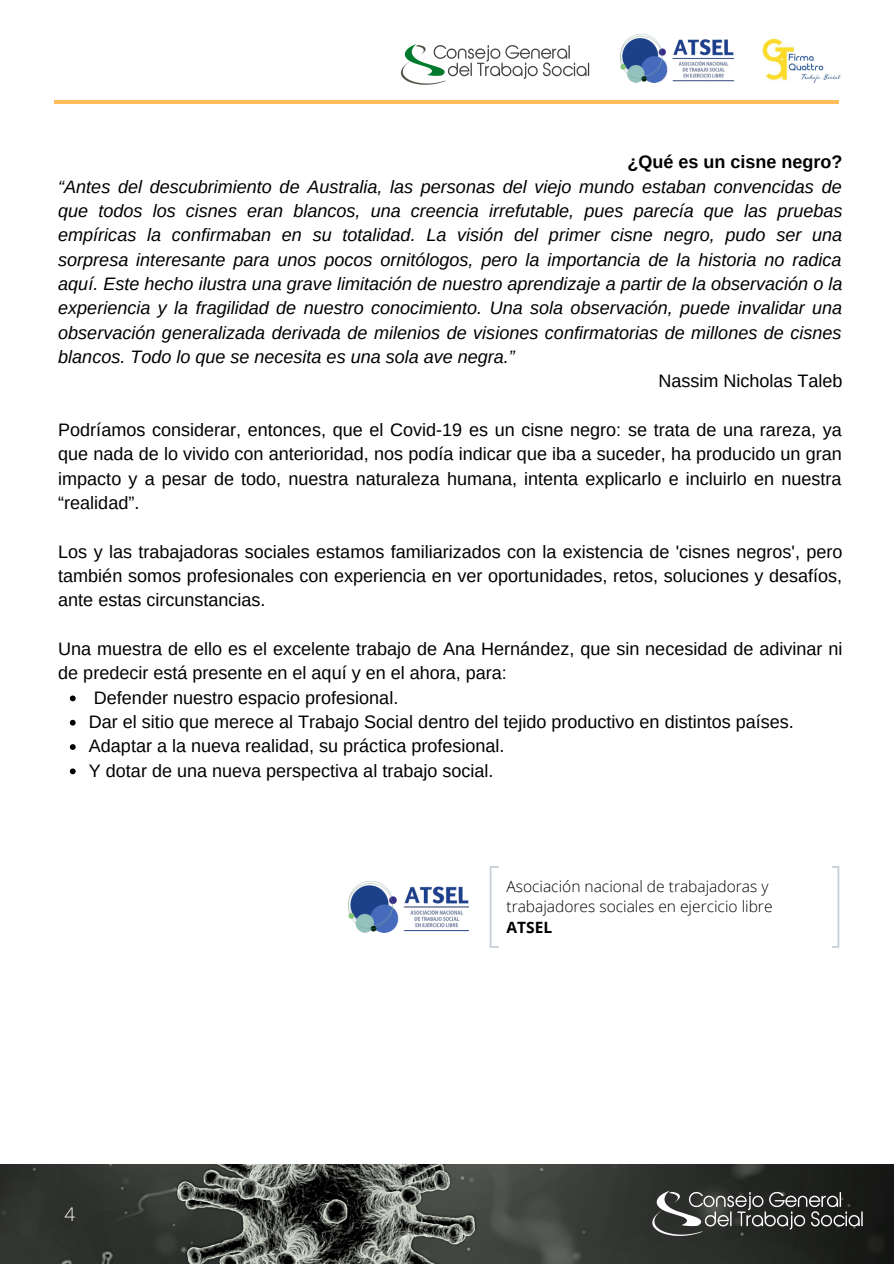
<style>
.page{position:relative;width:894px;height:1264px;background:#fff}
.page>*{position:absolute;margin:0;border:0;box-sizing:border-box;transform-origin:0 0}
.t1{font:300 18.9px "Open Sans";color:#fff}
.t2{font:18px/24.3px "Arimo";color:#000}
.t3{font:italic 18px/24.3px "Arimo";color:#000;text-align:justify}
.t4{font:700 18px "Arimo";color:#000}
.t5{font:300 15.6px/20.4px "Open Sans";color:#000}
.t6{font:700 15.6px "Open Sans";color:#000}
</style>
<div class="page">
<hr style="left:55px;top:100px;width:783px;height:3px;background:#ffbd59">
<img style="left:0;top:1164px;width:582px;height:99px">
<img style="left:582px;top:1164px;width:311px;height:99px">
<img style="left:400px;top:44px;width:190px;height:41px">
<svg style="left:70px;top:695px;width:6px;height:6px"></svg>
<svg style="left:70px;top:719px;width:6px;height:6px"></svg>
<svg style="left:70px;top:744px;width:6px;height:6px"></svg>
<svg style="left:70px;top:768px;width:6px;height:6px"></svg>
<img style="left:762px;top:38px;width:79px;height:45px">
<img style="left:620px;top:35px;width:113px;height:47px">
<svg style="left:489px;top:866px;width:350px;height:81px"></svg>
<div style="left:498px;top:864px;width:333px;height:86px;background:#fff"></div>
<img style="left:348px;top:881px;width:120px;height:51px">
<p class="t4" style="left:627px;top:152px;width:217px">¿Qué es un cisne negro?</p>
<p class="t3" style="left:58px;top:174px;width:785px">“Antes del descubrimiento de Australia, las personas del viejo mundo estaban convencidas de que todos los cisnes eran blancos, una creencia irrefutable, pues parecía que las pruebas empíricas la confirmaban en su totalidad. La visión del primer cisne negro, pudo ser una sorpresa interesante para unos pocos ornitólogos, pero la importancia de la historia no radica aquí. Este hecho ilustra una grave limitación de nuestro aprendizaje a partir de la observación o la experiencia y la fragilidad de nuestro conocimiento. Una sola observación, puede invalidar una observación generalizada derivada de milenios de visiones confirmatorias de millones de cisnes blancos. Todo lo que se necesita es una sola ave negra.”</p>
<p class="t2" style="left:658px;top:369px;width:186px">Nassim Nicholas Taleb</p>
<p class="t2" style="left:58px;top:417px;width:784px;text-align:justify">Podríamos considerar, entonces, que el Covid-19 es un cisne negro: se trata de una rareza, ya que nada de lo vivido con anterioridad, nos podía indicar que iba a suceder, ha producido un gran impacto y a pesar de todo, nuestra naturaleza humana, intenta explicarlo e incluirlo en nuestra “realidad”.</p>
<p class="t2" style="left:58px;top:539px;width:785px;text-align:justify">Los y las trabajadoras sociales estamos familiarizados con la existencia de 'cisnes negros', pero también somos profesionales con experiencia en ver oportunidades, retos, soluciones y desafíos, ante estas circunstancias.</p>
<p class="t2" style="left:58px;top:636px;width:785px">Una muestra de ello es el excelente trabajo de Ana Hernández, que sin necesidad de adivinar ni de predecir está presente en el aquí y en el ahora, para:</p>
<p class="t2" style="left:89px;top:685px;width:706px">Defender nuestro espacio profesional.<br>Dar el sitio que merece al Trabajo Social dentro del tejido productivo en distintos países.<br>Adaptar a la nueva realidad, su práctica profesional.<br>Y dotar de una nueva perspectiva al trabajo social.</p>
<p class="t1" style="left:65px;top:1201px;width:12px">4</p>
<p class="t5" style="left:506px;top:875px;width:267px">Asociación nacional de trabajadoras y trabajadores sociales en ejercicio libre</p>
<p class="t6" style="left:506px;top:915px;width:47px">ATSEL</p>
</div>
